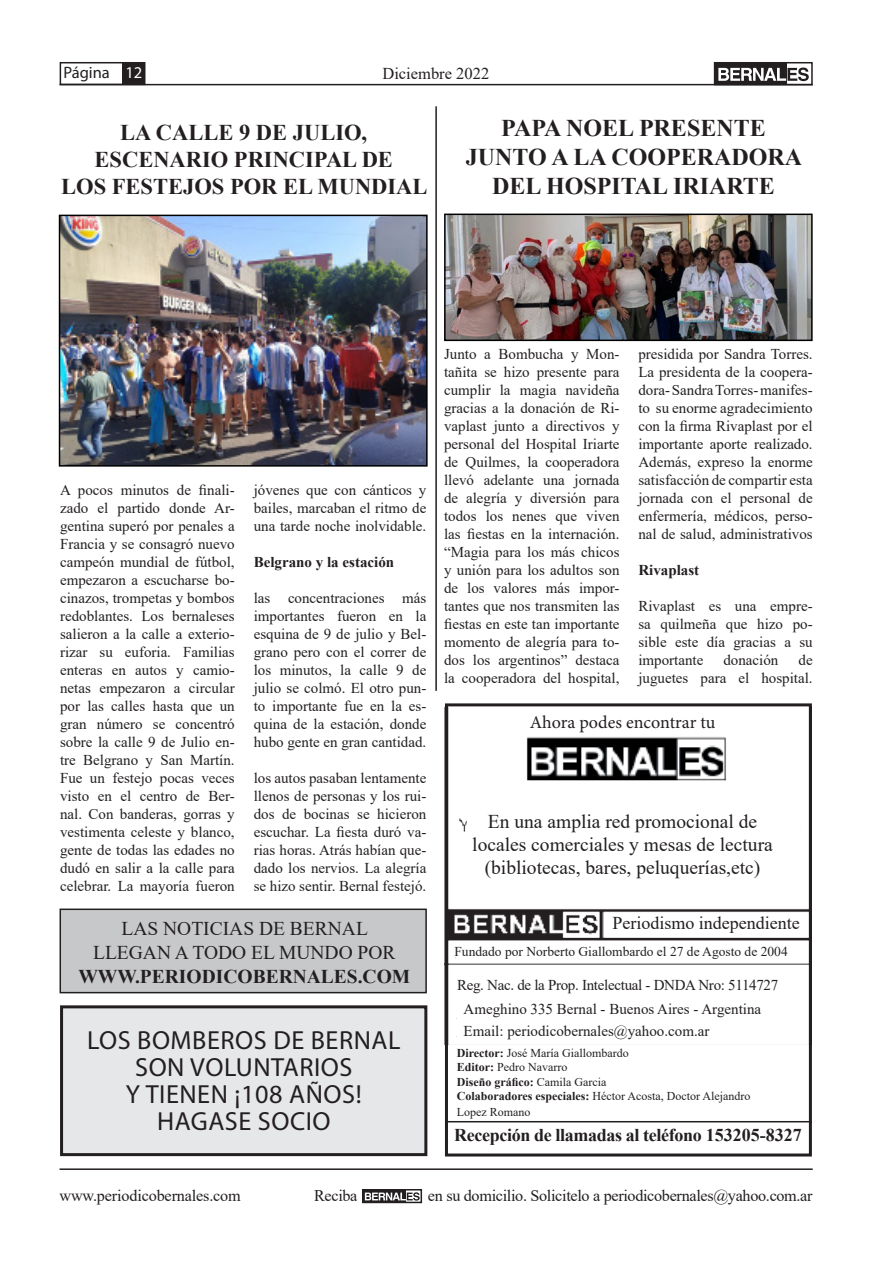
<style>
.page{position:relative;width:893px;height:1263px;background:#fff}
.page>*{position:absolute;margin:0;border:0;box-sizing:border-box;transform-origin:0 0}
.t1{font:26.25px "Myriad Pro";letter-spacing:.02em;color:#231f20}
.t2{font:700 24px/28.8px "Times New Roman";color:#231f20;text-align:center}
.t3{font:700 22.5px "Times New Roman";color:#231f20}
.t4{font:19.5px/23.4px "Times New Roman";color:#231f20;text-align:center}
.t5{font:700 19.5px "Times New Roman";color:#231f20}
.t6{font:700 18px "Times New Roman";letter-spacing:-.02em;color:#231f20}
.t7{font:18px "Times New Roman";color:#231f20}
.t8{font:18px "Minion Pro";color:#231f20}
.t9{font:700 18px "Times New Roman";color:#231f20}
.t10{font:16.5px "Times New Roman";color:#231f20}
.t11{font:16.5px "Myriad Pro";color:#231f20}
.t12{font:16.2px "Times New Roman";letter-spacing:-.02em;color:#231f20}
.t13{font:15px/18px "Times New Roman";color:#231f20;text-align:justify}
.t14{font:15px "Times New Roman";letter-spacing:-.02em;color:#231f20}
.t15{font:700 15px "Times New Roman";color:#231f20}
.t16{font:13.5px "Times New Roman";letter-spacing:-.04em;color:#231f20}
.t17{font:13.5px "Times New Roman";color:#231f20}
.t18{font:13.5px "Times New Roman";letter-spacing:-.02em;color:#231f20}
.t19{font:12px "Times New Roman";color:#231f20}
.t20{font:700 12px "Times New Roman";color:#231f20}
.s1{color:#fff}
.s2{font-weight:700}
.s3{font-weight:400}
</style>
<div class="page">
<div style="left:122px;top:63px;width:23px;height:21px;background:#231f20"></div>
<div style="left:60px;top:62px;width:85px;height:23px;border:2px solid #231f20"></div>
<hr style="left:60px;top:84px;width:753px;height:1px;background:#231f20">
<hr style="left:60px;top:1168px;width:753px;height:2px;background:#231f20">
<div style="left:715px;top:63px;width:72px;height:22px;background:#231f20"></div>
<svg style="left:718px;top:68px;width:91px;height:13px"></svg>
<div style="left:714px;top:62px;width:99px;height:23px;border:2px solid #231f20"></div>
<svg style="left:365px;top:1192px;width:54px;height:8px"></svg>
<div style="left:362px;top:1189px;width:60px;height:14px;border:2px solid #231f20"></div>
<img style="left:449px;top:737px;width:359px;height:300px">
<div style="left:454px;top:969px;width:335px;height:34px;background:#fff"></div>
<div style="left:445px;top:703px;width:367px;height:453px;border:3px solid #231f20"></div>
<hr style="left:445px;top:1121px;width:367px;height:1px;background:#231f20">
<div style="left:62px;top:1007px;width:364px;height:147px;background:#e6e7e9"></div>
<div style="left:60px;top:1005px;width:367px;height:151px;border:3px solid #231f20"></div>
<div style="left:60px;top:909px;width:366px;height:84px;background:#c7c8ca"></div>
<div style="left:60px;top:908px;width:367px;height:85px;border:1px solid #231f20"></div>
<div style="left:483px;top:782px;width:293px;height:37px;background:#fff"></div>
<div style="left:458px;top:718px;width:14px;height:26px;background:#fff"></div>
<div style="left:467px;top:785px;width:333px;height:119px;background:#fff"></div>
<div style="left:456px;top:942px;width:240px;height:19px;background:#fff"></div>
<div style="left:457px;top:1004px;width:338px;height:38px;background:#fff"></div>
<div style="left:611px;top:914px;width:193px;height:19px;background:#fff"></div>
<img style="left:62px;top:218px;width:363px;height:246px">
<div style="left:59px;top:215px;width:369px;height:252px;border:2px solid #000"></div>
<img style="left:447px;top:217px;width:363px;height:121px">
<div style="left:444px;top:214px;width:369px;height:127px;border:2px solid #000"></div>
<hr style="left:435px;top:106px;width:2px;height:585px;background:#231f20">
<p class="t11" style="left:64px;top:63px;width:80px">Página <span class="s1">12</span></p>
<p class="t10" style="left:382px;top:62px;width:108px">Diciembre 2022</p>
<p class="t3" style="left:120px;top:116px;width:248px">LA CALLE 9 DE JULIO,</p>
<p class="t3" style="left:95px;top:143px;width:300px">ESCENARIO PRINCIPAL DE</p>
<p class="t3" style="left:61px;top:170px;width:368px">LOS FESTEJOS POR EL MUNDIAL</p>
<p class="t2" style="left:501px;top:113px;width:266px">PAPA NOEL PRESENTE</p>
<p class="t2" style="left:466px;top:142px;width:338px">JUNTO A LA COOPERADORA<br>DEL HOSPITAL IRIARTE</p>
<p class="t13" style="left:60px;top:481px;width:176px">A pocos minutos de finali&shy;zado el partido donde Ar&shy;gentina superó por penales a Francia y se consagró nuevo campeón mundial de fútbol, empezaron a escucharse bo&shy;cinazos, trompetas y bombos redoblantes. Los bernaleses salieron a la calle a exterio&shy;rizar su euforia. Familias enteras en autos y camio&shy;netas empezaron a circular por las calles hasta que un gran número se concentró sobre la calle 9 de Julio en&shy;tre Belgrano y San Martín.</p>
<p class="t13" style="left:60px;top:769px;width:176px">Fue un festejo pocas veces visto en el centro de Ber&shy;nal. Con banderas, gorras y vestimenta celeste y blanco, gente de todas las edades no dudó en salir a la calle para celebrar. La mayoría fueron</p>
<p class="t13" style="left:254px;top:481px;width:174px">jóvenes que con cánticos y bailes, marcaban el ritmo de una tarde noche inolvidable.</p>
<p class="t15" style="left:254px;top:551px;width:142px">Belgrano y la estación</p>
<p class="t13" style="left:254px;top:589px;width:174px">las concentraciones más importantes fueron en la esquina de 9 de julio y Bel&shy;grano pero con el correr de los minutos, la calle 9 de julio se colmó. El otro pun&shy;to importante fue en la es&shy;quina de la estación, donde hubo gente en gran cantidad.</p>
<p class="t13" style="left:254px;top:769px;width:174px">los autos pasaban lentamente llenos de personas y los rui&shy;dos de bocinas se hicieron escuchar. La fiesta duró va&shy;rias horas. Atrás habían que&shy;dado los nervios. La alegría se hizo sentir. Bernal festejó.</p>
<p class="t4" style="left:121px;top:916px;width:248px">LAS NOTICIAS DE BERNAL</p>
<p class="t4" style="left:93px;top:940px;width:304px">LLEGAN A TODO EL MUNDO POR</p>
<p class="t5" style="left:78px;top:962px;width:333px">WWW.PERIODICOBERNALES.COM</p>
<p class="t1" style="left:87px;top:1024px;width:315px">LOS BOMBEROS DE BERNAL</p>
<p class="t1" style="left:135px;top:1051px;width:219px">SON VOLUNTARIOS</p>
<p class="t1" style="left:126px;top:1078px;width:237px">Y TIENEN ¡108 AÑOS!</p>
<p class="t1" style="left:157px;top:1105px;width:175px">HAGASE SOCIO</p>
<p class="t13" style="left:444px;top:345px;width:177px">Junto a Bombucha y Mon&shy;tañita se hizo presente para cumplir la magia navideña gracias a la donación de Ri&shy;vaplast junto a directivos y personal del Hospital Iriarte de Quilmes, la cooperadora llevó adelante una jornada de alegría y diversión para todos los nenes que viven las fiestas en la internación.</p>
<p class="t13" style="left:444px;top:543px;width:177px">“Magia para los más chicos y unión para los adultos son de los valores más impor&shy;tantes que nos transmiten las fiestas en este tan importante momento de alegría para to&shy;dos los argentinos” destaca la cooperadora del hospital,</p>
<p class="t13" style="left:638px;top:345px;width:176px">presidida por Sandra Torres.</p>
<p class="t13" style="left:638px;top:363px;width:176px">La presidenta de la coopera&shy;dora- Sandra Torres- manifes&shy;to su enorme agradecimiento con la firma Rivaplast por el importante aporte realizado.</p>
<p class="t13" style="left:638px;top:453px;width:176px">Además, expreso la enorme satisfacción de compartir esta jornada con el personal de enfermería, médicos, perso&shy;nal de salud, administrativos</p>
<p class="t15" style="left:638px;top:559px;width:62px">Rivaplast</p>
<p class="t13" style="left:638px;top:597px;width:176px">Rivaplast es una empre&shy;sa quilmeña que hizo po&shy;sible este día gracias a su importante</p>
<p class="t13" style="left:638px;top:651px;width:176px;text-align:right">de<br>juguetes para el hospital.</p>
<p class="t13" style="left:723px;top:651px;width:56px">donación</p>
<p class="t8" style="left:530px;top:710px;width:187px">Ahora podes encontrar tu</p>
<p class="t4" style="left:472px;top:809px;width:302px">En una amplia red promocional de locales comerciales y mesas de lectura (bibliotecas, bares, peluquerías,etc)</p>
<p class="t7" style="left:612px;top:910px;width:189px">Periodismo independiente</p>
<p class="t17" style="left:454px;top:942px;width:335px">Fundado por Norberto Giallombardo el 27 de Agosto de 2004</p>
<p class="t14" style="left:457px;top:975px;width:323px">Reg. Nac. de la Prop. Intelectual - DNDA Nro: 5114727</p>
<p class="t13" style="left:464px;top:999px;width:299px">Ameghino 335 Bernal - Buenos Aires - Argentina</p>
<p class="t13" style="left:464px;top:1021px;width:247px">Email: periodicobernales@yahoo.com.ar</p>
<p class="t19" style="left:457px;top:1044px;width:174px"><span class="s2">Director:</span> José María Giallombardo</p>
<p class="t19" style="left:457px;top:1059px;width:112px"><span class="s2">Editor:</span> Pedro Navarro</p>
<p class="t20" style="left:457px;top:1073px;width:151px">Diseño gráfico: <span class="s3">Camila Garcia</span></p>
<p class="t19" style="left:457px;top:1088px;width:295px"><span class="s2">Colaboradores especiales:</span> Héctor Acosta, Doctor Alejandro</p>
<p class="t19" style="left:457px;top:1104px;width:75px">Lopez Romano</p>
<p class="t18" style="left:454px;top:1049px;width:172px"><span class="s2">Director</span> Norberto Giallombardo</p>
<p class="t16" style="left:454px;top:1082px;width:331px">Rodrigo Navarro / <span class="s2">Corrección:</span> Beatriz Cornaglia. <span class="s2">Colaboradores</span></p>
<p class="t6" style="left:454px;top:1122px;width:351px">Recepción de llamadas al teléfono -6176-8741</p>
<p class="t9" style="left:706px;top:1122px;width:97px">153205-8327</p>
<p class="t12" style="left:60px;top:1184px;width:183px">www.periodicobernales.com</p>
<p class="t12" style="left:314px;top:1184px;width:45px">Reciba</p>
<p class="t12" style="left:428px;top:1184px;width:386px">en su domicilio. Solicitelo a periodicobernales@yahoo.com.ar</p>
</div>
